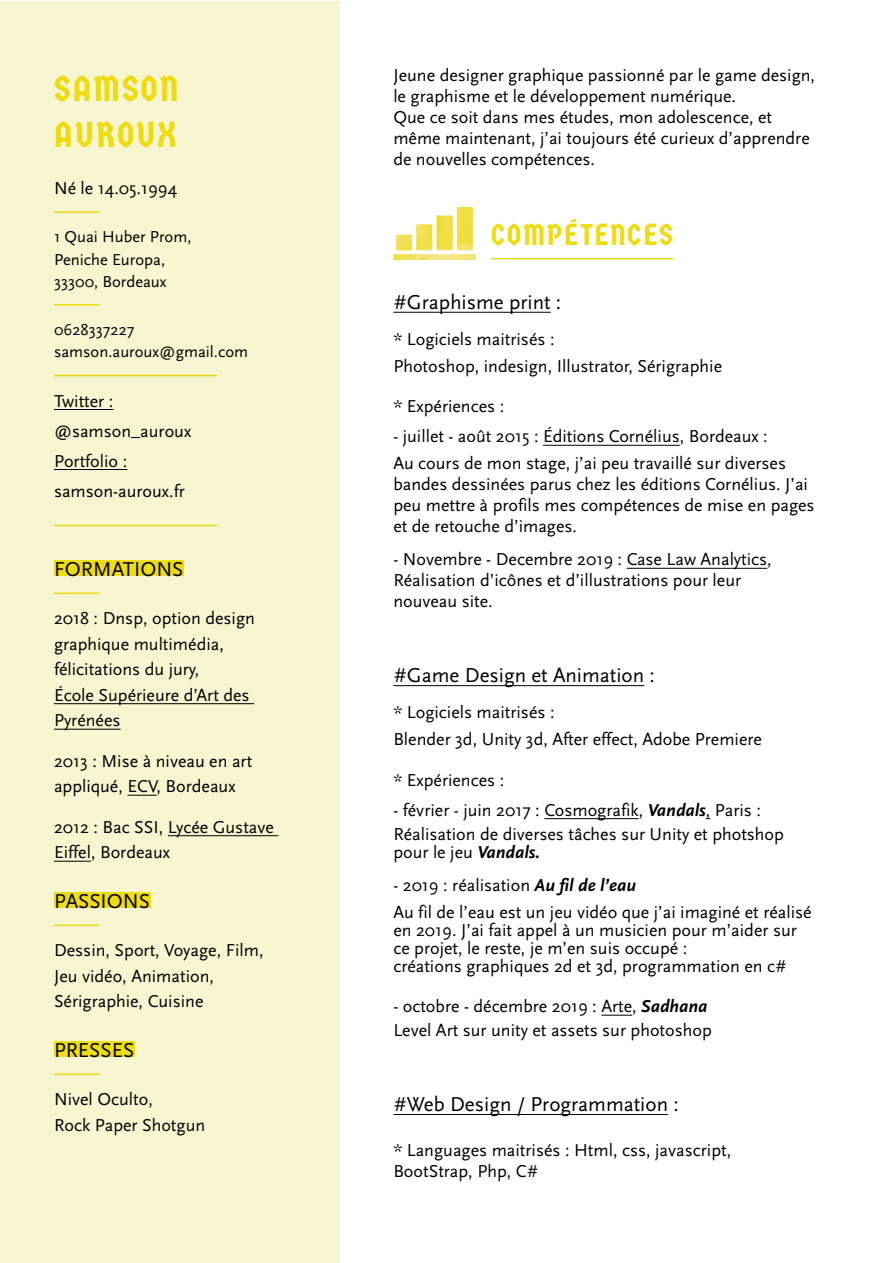
<style>
.page{position:relative;width:893px;height:1263px;background:#fff}
.page>*{position:absolute;margin:0;border:0;box-sizing:border-box;transform-origin:0 0}
.t1{font:36px/46.5px "Germania One";letter-spacing:.06em;color:#eedc12}
.t2{font:30px "Germania One";letter-spacing:.06em;color:#eedc12}
.t3{font:21px "Scala Sans";color:#000}
.t4{font:18px/21px "Scala Sans";color:#000}
.t5{font:16.5px/22.5px "Scala Sans";color:#000}
.s1{font-weight:700;font-style:italic}
</style>
<div class="page">
<div style="left:1px;top:1px;width:339px;height:1261px;background:#f7f6d1"></div>
<hr style="left:393px;top:685px;width:251px;height:1px;background:#000">
<hr style="left:544px;top:818px;width:95px;height:1px;background:#000">
<hr style="left:601px;top:1015px;width:31px;height:1px;background:#000">
<hr style="left:393px;top:1114px;width:275px;height:1px;background:#000">
<hr style="left:54px;top:211px;width:46px;height:2px;background:#eedc12">
<hr style="left:54px;top:304px;width:46px;height:2px;background:#eedc12">
<hr style="left:54px;top:375px;width:163px;height:1px;background:#eedc12">
<hr style="left:54px;top:525px;width:163px;height:1px;background:#eedc12">
<hr style="left:54px;top:409px;width:59px;height:1px;background:#000">
<hr style="left:54px;top:469px;width:73px;height:1px;background:#000">
<div style="left:54px;top:560px;width:130px;height:15px;background:#eedc12"></div>
<hr style="left:54px;top:592px;width:46px;height:2px;background:#eedc12">
<hr style="left:54px;top:703px;width:200px;height:1px;background:#000">
<hr style="left:54px;top:729px;width:67px;height:1px;background:#000">
<hr style="left:127px;top:795px;width:30px;height:1px;background:#000">
<hr style="left:168px;top:835px;width:110px;height:1px;background:#000">
<hr style="left:54px;top:861px;width:37px;height:1px;background:#000">
<div style="left:54px;top:892px;width:96px;height:15px;background:#eedc12"></div>
<hr style="left:54px;top:924px;width:46px;height:2px;background:#eedc12">
<div style="left:54px;top:1041px;width:80px;height:15px;background:#eedc12"></div>
<hr style="left:54px;top:1073px;width:46px;height:2px;background:#eedc12">
<hr style="left:393px;top:312px;width:158px;height:1px;background:#000">
<hr style="left:543px;top:445px;width:137px;height:1px;background:#000">
<hr style="left:627px;top:568px;width:140px;height:1px;background:#000">
<img style="left:393px;top:208px;width:83px;height:51px">
<hr style="left:491px;top:258px;width:182px;height:1px;background:#eedc12">
<h1 class="t1" style="left:54px;top:66px;width:126px">SAMSON<br>AUROUX</h1>
<p class="t4" style="left:54px;top:178px;width:125px">Né le 14.05.1994</p>
<p class="t5" style="left:54px;top:226px;width:139px">1 Quai Huber Prom,<br>Peniche Europa,<br>33300, Bordeaux</p>
<p class="t5" style="left:54px;top:318px;width:196px">0628337227 samson.auroux@gmail.com</p>
<p class="t4" style="left:54px;top:386px;width:139px;line-height:30px">Twitter : @samson_auroux<br>Portfolio : samson-auroux.fr</p>
<p class="t3" style="left:54px;top:557px;width:131px">FORMATIONS</p>
<p class="t4" style="left:54px;top:606px;width:202px;line-height:25.5px">2018 : Dnsp, option design graphique multimédia, félicitations du jury,<br>École Supérieure d’Art des<br>Pyrénées</p>
<p class="t4" style="left:54px;top:748px;width:200px;line-height:25.5px">2013 : Mise à niveau en art appliqué, ECV, Bordeaux</p>
<p class="t4" style="left:54px;top:814px;width:221px;line-height:25.5px">2012 : Bac SSI, Lycée Gustave<br>Eiffel, Bordeaux</p>
<p class="t3" style="left:54px;top:889px;width:98px">PASSIONS</p>
<p class="t4" style="left:54px;top:938px;width:211px;line-height:25.5px">Dessin, Sport, Voyage, Film,<br>Jeu vidéo, Animation,<br>Sérigraphie, Cuisine</p>
<p class="t3" style="left:54px;top:1038px;width:82px">PRESSES</p>
<p class="t4" style="left:54px;top:1087px;width:153px;line-height:25.5px">Nivel Oculto,<br>Rock Paper Shotgun</p>
<p class="t4" style="left:393px;top:65px;width:423px">Jeune designer graphique passionné par le game design, le graphisme et le développement numérique.<br>Que ce soit dans mes études, mon adolescence, et même maintenant, j’ai toujours été curieux d’apprendre de nouvelles compétences.</p>
<h2 class="t2" style="left:491px;top:218px;width:183px">COMPÉTENCES</h2>
<p class="t3" style="left:393px;top:291px;width:169px">#Graphisme print :</p>
<p class="t4" style="left:393px;top:326px;width:330px;line-height:27px">* Logiciels maitrisés :<br>Photoshop, indesign, Illustrator, Sérigraphie</p>
<p class="t4" style="left:393px;top:396px;width:112px">* Expériences :</p>
<p class="t4" style="left:393px;top:423px;width:394px;line-height:27px">- juillet - août 2015 : Éditions Cornélius, Bordeaux :<br>Au cours de mon stage, j’ai peu travaillé sur diverses</p>
<p class="t4" style="left:393px;top:474px;width:423px">bandes dessinées parus chez les éditions Cornélius. J’ai peu mettre à profils mes compétences de mise en pages et de retouche d’images.</p>
<p class="t4" style="left:393px;top:549px;width:380px">- Novembre - Decembre 2019 : Case Law Analytics,<br>Réalisation d’icônes et d’illustrations pour leur nouveau site.</p>
<p class="t3" style="left:393px;top:664px;width:263px">#Game Design et Animation :</p>
<p class="t4" style="left:393px;top:699px;width:370px;line-height:27px">* Logiciels maitrisés :<br>Blender 3d, Unity 3d, After effect, Adobe Premiere</p>
<p class="t4" style="left:393px;top:770px;width:112px">* Expériences :</p>
<p class="t4" style="left:393px;top:798px;width:392px;line-height:24px">- février - juin 2017 : Cosmografik, <span class="s1">Vandals</span>, Paris :<br>Réalisation de diverses tâches sur Unity et photshop</p>
<p class="t4" style="left:393px;top:842px;width:148px">pour le jeu <span class="s1">Vandals.</span></p>
<p class="t4" style="left:393px;top:872px;width:420px;line-height:27px">- 2019 : réalisation <span class="s1">Au fil de l’eau<br></span>Au fil de l’eau est un jeu vidéo que j’ai imaginé et réalisé</p>
<p class="t4" style="left:393px;top:921px;width:405px;line-height:18px">en 2019. J’ai fait appel à un musicien pour m’aider sur ce projet, le reste, je m’en suis occupé :<br>créations graphiques 2d et 3d, programmation en c#</p>
<p class="t4" style="left:393px;top:995px;width:320px;line-height:24px">- octobre - décembre 2019 : Arte, <span class="s1">Sadhana<br></span>Level Art sur unity et assets sur photoshop</p>
<p class="t3" style="left:393px;top:1093px;width:287px">#Web Design / Programmation :</p>
<p class="t4" style="left:393px;top:1140px;width:339px">* Languages maitrisés : Html, css, javascript,<br>BootStrap, Php, C#</p>
</div>
